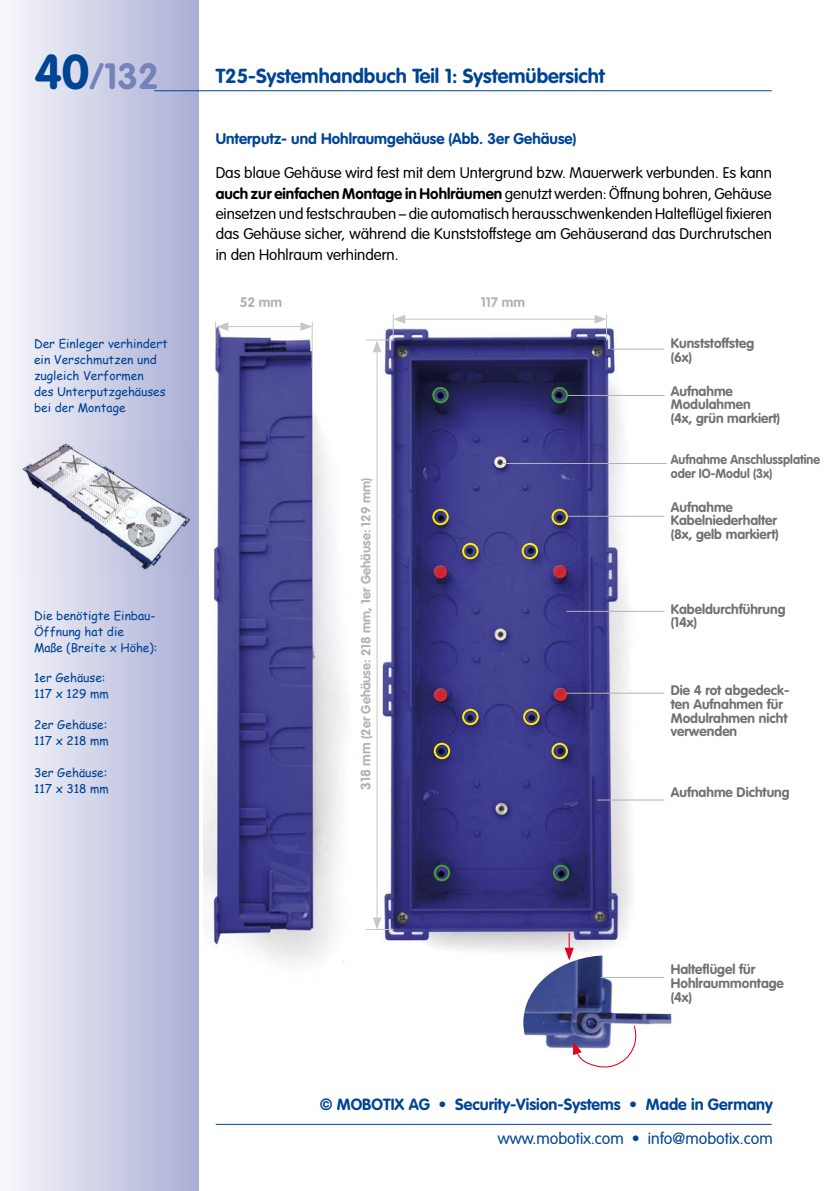
<style>
.page{position:relative;width:840px;height:1191px;background:#fff}
.page>*{position:absolute;margin:0;border:0;box-sizing:border-box;transform-origin:0 0}
.t1{font:700 36px "VAG Rounded LT Pro";color:#7683bb}
.t2{font:700 20px "VAG Rounded LT Pro";color:#004494}
.t3{font:700 16px "VAG Rounded LT Pro";color:#004494}
.t4{font:300 16px "VAG Rounded LT Pro";color:#004494}
.t5{font:300 15.2px/20.4px "VAG Rounded LT Pro";color:#000;text-align:justify}
.t6{font:700 15.2px "VAG Rounded LT Pro";color:#004494}
.t7{font:700 13.6px/13.6px "VAG Rounded LT Pro";color:#707172}
.t8{font:700 13.6px "VAG Rounded LT Pro";color:#b1b3b4}
.t9{font:700 13px/13.6px "VAG Rounded LT Pro";color:#707172;scale:.95 1}
.t10{font:700 13px "VAG Rounded LT Pro";color:#b1b3b4}
.t11{font:12px/16px "Comic Sans MS";color:#004494}
.s1{font-size:48px;color:#004494}
.s2{font-weight:700}
.s3{font-size:13.6px}
</style>
<div class="page">
<div style="left:0;top:0;width:198px;height:1191px;background:linear-gradient(to right,#f8f8fc,#aaafd5)"></div>
<hr style="left:154px;top:90px;width:617px;height:1px;background:#004494">
<hr style="left:215px;top:1123px;width:556px;height:1px;background:#004494">
<img style="left:204px;top:322px;width:142px;height:641px">
<hr style="left:225px;top:326px;width:78px;height:1px;background:#c6c7c8">
<svg style="left:300px;top:322px;width:12px;height:9px"></svg>
<svg style="left:215px;top:321px;width:13px;height:22px"></svg>
<hr style="left:312px;top:321px;width:1px;height:48px;background:#c6c7c8">
<img style="left:378px;top:314px;width:289px;height:638px">
<hr style="left:611px;top:349px;width:53px;height:1px;background:#b1b3b4">
<hr style="left:566px;top:611px;width:98px;height:1px;background:#b1b3b4">
<hr style="left:566px;top:516px;width:98px;height:1px;background:#b1b3b4">
<hr style="left:566px;top:395px;width:98px;height:1px;background:#b1b3b4">
<hr style="left:566px;top:693px;width:98px;height:1px;background:#b1b3b4">
<hr style="left:596px;top:799px;width:68px;height:1px;background:#b1b3b4">
<hr style="left:501px;top:463px;width:165px;height:1px;background:#b1b3b4">
<hr style="left:376px;top:349px;width:1px;height:572px;background:#c6c7c8">
<svg style="left:366px;top:917px;width:27px;height:13px"></svg>
<hr style="left:401px;top:319px;width:196px;height:1px;background:#c6c7c8">
<svg style="left:366px;top:314px;width:39px;height:38px"></svg>
<svg style="left:594px;top:314px;width:12px;height:26px"></svg>
<img style="left:523px;top:955px;width:149px;height:93px">
<svg style="left:572px;top:1024px;width:65px;height:44px"></svg>
<hr style="left:600px;top:977px;width:64px;height:1px;background:#b1b3b4">
<svg style="left:564px;top:933px;width:9px;height:27px"></svg>
<div style="left:551px;top:509px;width:16px;height:16px;border:2px solid #ffed00;border-radius:50%"></div>
<div style="left:432px;top:509px;width:16px;height:16px;border:2px solid #ffed00;border-radius:50%"></div>
<div style="left:462px;top:543px;width:16px;height:16px;border:2px solid #ffed00;border-radius:50%"></div>
<div style="left:433px;top:864px;width:17px;height:17px;border:2px solid #44a12b;border-radius:50%"></div>
<div style="left:432px;top:387px;width:16px;height:16px;border:2px solid #44a12b;border-radius:50%"></div>
<div style="left:552px;top:864px;width:17px;height:17px;border:2px solid #44a12b;border-radius:50%"></div>
<div style="left:551px;top:387px;width:16px;height:16px;border:2px solid #44a12b;border-radius:50%"></div>
<div style="left:462px;top:709px;width:16px;height:16px;border:2px solid #ffed00;border-radius:50%"></div>
<div style="left:521px;top:543px;width:17px;height:16px;border:2px solid #ffed00;border-radius:50%"></div>
<div style="left:523px;top:709px;width:16px;height:16px;border:2px solid #ffed00;border-radius:50%"></div>
<div style="left:551px;top:743px;width:16px;height:16px;border:2px solid #ffed00;border-radius:50%"></div>
<div style="left:433px;top:743px;width:17px;height:16px;border:2px solid #ffed00;border-radius:50%"></div>
<img style="left:13px;top:440px;width:182px;height:134px">
<h1 class="t1" style="left:34px;top:54px;width:126px"><span class="s1">40</span>/132</h1>
<p class="t11" style="left:34px;top:335px;width:135px">Der Einleger verhindert ein Verschmutzen und zugleich Verformen<br>des Unterputzgehäuses bei der Montage</p>
<p class="t11" style="left:34px;top:607px;width:125px">Die benötigte Einbau-<br>Öffnung hat die<br>Maße (Breite x Höhe):</p>
<p class="t11" style="left:34px;top:669px;width:76px">1er Gehäuse:<br>117 x 129 mm</p>
<p class="t11" style="left:34px;top:716px;width:76px">2er Gehäuse:<br>117 x 218 mm</p>
<p class="t11" style="left:34px;top:764px;width:76px">3er Gehäuse:<br>117 x 318 mm</p>
<h2 class="t2" style="left:215px;top:63px;width:390px">T25-Systemhandbuch Teil 1: Systemübersicht</h2>
<p class="t6" style="left:215px;top:129px;width:362px">Unterputz- und Hohlraumgehäuse (Abb. 3er Gehäuse)</p>
<p class="t5" style="left:215px;top:163px;width:557px">Das blaue Gehäuse wird fest mit dem Untergrund bzw. Mauerwerk verbunden. Es kann <span class="s2">auch zur einfachen Montage in Hohlräumen</span> genutzt werden: Öffnung bohren, Gehäuse einsetzen und festschrauben – die automatisch herausschwenkenden Halteflügel fixieren das Gehäuse sicher, während die Kunststoffstege am Gehäuserand das Durchrutschen in den Hohlraum verhindern.</p>
<p class="t8" style="left:239px;top:294px;width:44px">52 mm</p>
<p class="t8" style="left:480px;top:294px;width:46px">117 mm</p>
<p class="t7" style="left:670px;top:337px;width:85px">Kunststoffsteg (6x)</p>
<p class="t10" style="left:357px;top:790px;width:314px;rotate:-90deg"><span class="s3">318 mm</span> (2er Gehäuse: 218 mm, 1er Gehäuse: 129 mm)</p>
<p class="t7" style="left:670px;top:384px;width:111px">Aufnahme<br>Modulahmen<br>(4x, grün markiert)</p>
<p class="t9" style="left:670px;top:453px;width:158px">Aufnahme Anschlussplatine oder IO-Modul (3x)</p>
<p class="t7" style="left:670px;top:500px;width:109px">Aufnahme<br>Kabelniederhalter (8x, gelb markiert)</p>
<p class="t7" style="left:670px;top:602px;width:116px">Kabeldurchführung (14x)</p>
<p class="t7" style="left:670px;top:684px;width:120px">Die 4 rot abgedeck&shy;ten Aufnahmen für<br>Modulrahmen nicht verwenden</p>
<p class="t7" style="left:670px;top:786px;width:120px">Aufnahme Dichtung</p>
<p class="t7" style="left:670px;top:963px;width:115px">Halteflügel für<br>Hohlraummontage (4x)</p>
<p class="t3" style="left:319px;top:1094px;width:454px">© MOBOTIX AG • Security-Vision-Systems • Made in Germany</p>
<p class="t4" style="left:497px;top:1129px;width:276px">www.mobotix.com • info@mobotix.com</p>
</div>
